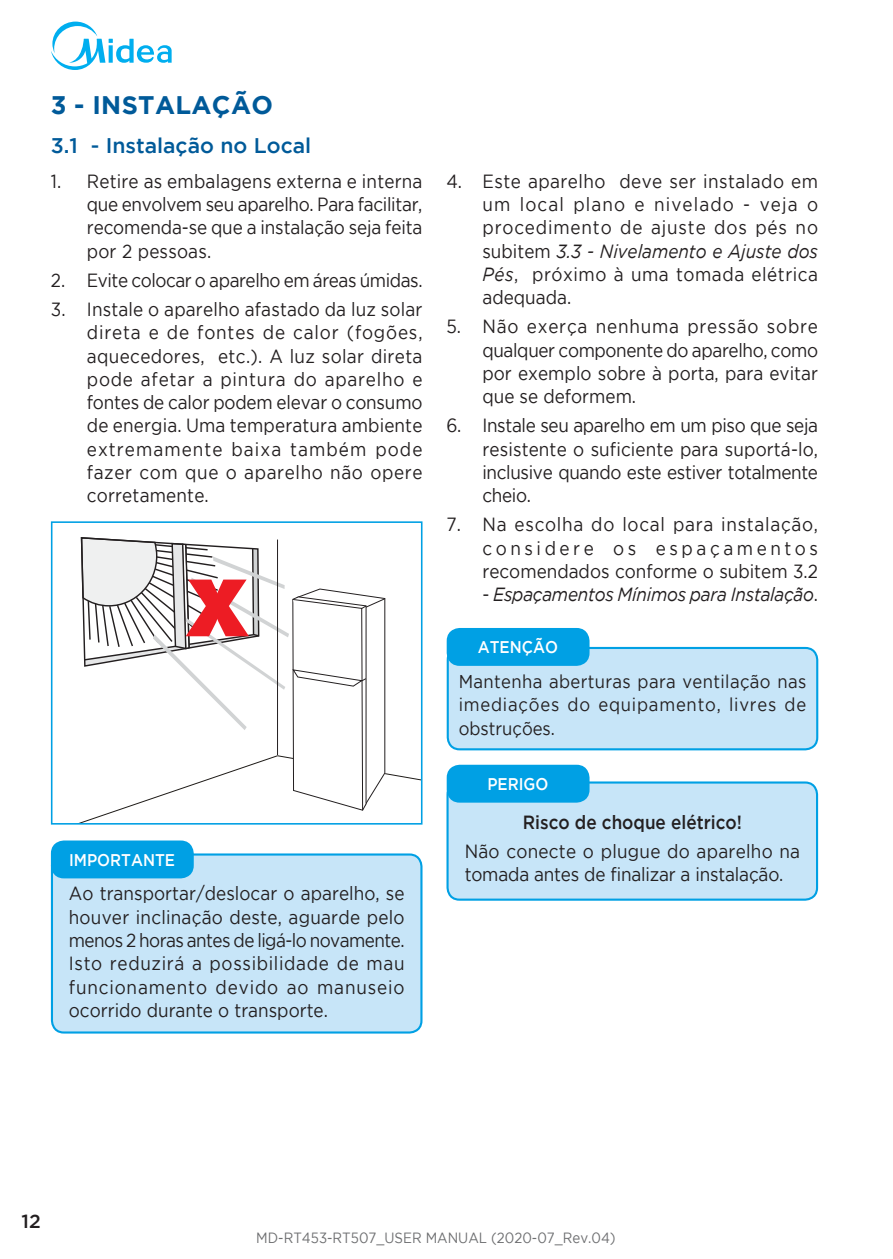
<style>
.page{position:relative;width:893px;height:1259px;background:#fff}
.page>*{position:absolute;margin:0;border:0;box-sizing:border-box;transform-origin:0 0}
.t1{font:700 25.5px "Gotham";letter-spacing:.015em;color:#005a99}
.t2{font:500 21px "Gotham";color:#005a99}
.t3{font:18.9px/23.4px "Gotham";color:#231f20;text-align:justify;scale:.9 1}
.t4{font:18.9px "Gotham";letter-spacing:-.025em;color:#231f20;scale:.9 1}
.t5{font:italic 18.9px "Gotham";letter-spacing:-.015em;color:#231f20;scale:.9 1}
.t6{font:500 18.9px "Gotham";color:#231f20;scale:.9 1}
.t7{font:500 18.9px "Gotham";color:#231f20}
.t8{font:18.6px/23.4px "Gotham";letter-spacing:.05em;color:#231f20;text-align:justify;scale:.9 1}
.t9{font:500 16.8px "Gotham";color:#fff;scale:.9 1}
.t10{font:14.7px "Gotham";color:#6d6e70;scale:.9 1}
.s1{font-style:italic}
.s2{font-style:normal}
</style>
<div class="page">
<svg style="left:51px;top:22px;width:121px;height:48px"></svg>
<div style="left:52px;top:854px;width:369px;height:178px;background:#c7e5f8;border-radius:12px"></div>
<div style="left:51px;top:853px;width:371px;height:180px;border:2px solid #00a0e4;border-radius:12px"></div>
<div style="left:448px;top:782px;width:369px;height:117px;background:#c7e5f8;border-radius:12px"></div>
<div style="left:446px;top:781px;width:372px;height:119px;border:2px solid #00a0e4;border-radius:12px"></div>
<div style="left:448px;top:766px;width:140px;height:35px;background:#00a0e4;border-radius:12px"></div>
<div style="left:447px;top:764px;width:142px;height:38px;border:2px solid #00a0e4;border-radius:12px"></div>
<div style="left:52px;top:841px;width:141px;height:36px;background:#00a0e4;border-radius:12px"></div>
<div style="left:51px;top:840px;width:143px;height:38px;border:2px solid #00a0e4;border-radius:12px"></div>
<div style="left:448px;top:648px;width:369px;height:101px;background:#c7e5f8;border-radius:12px"></div>
<div style="left:447px;top:647px;width:371px;height:103px;border:2px solid #00a0e4;border-radius:12px"></div>
<div style="left:448px;top:629px;width:140px;height:36px;background:#00a0e4;border-radius:12px"></div>
<div style="left:447px;top:628px;width:142px;height:38px;border:2px solid #00a0e4;border-radius:12px"></div>
<svg style="left:65px;top:536px;width:357px;height:288px"></svg>
<h1 class="t1" style="left:51px;top:96px;width:224px">3 - INSTALAÇÃO</h1>
<p class="t2" style="left:51px;top:138px;width:262px">3.1 - Instalação no Local</p>
<p class="t3" style="left:87px;top:171px;width:374px;text-indent:-36px">1. Retire as embalagens externa e interna que envolvem seu aparelho. Para facilitar, recomenda-se que a instalação seja feita por 2 pessoas.</p>
<p class="t4" style="left:51px;top:273px;width:414px">2. Evite colocar o aparelho em áreas úmidas.</p>
<p class="t3" style="left:87px;top:299px;width:374px;text-indent:-36px">3. Instale o aparelho afastado da luz solar direta e de fontes de calor (fogões, aquecedores, etc.). A luz solar direta pode afetar a pintura do aparelho e fontes de calor podem elevar o consumo de energia. Uma temperatura ambiente extremamente baixa também pode fazer com que o aparelho não opere corretamente.</p>
<p class="t9" style="left:69px;top:853px;width:119px">IMPORTANTE</p>
<p class="t3" style="left:69px;top:883px;width:374px">Ao transportar/deslocar o aparelho, se houver inclinação deste, aguarde pelo menos 2 horas antes de ligá-lo novamente.<br>Isto reduzirá a possibilidade de mau funcionamento devido ao manuseio ocorrido durante o transporte.</p>
<p class="t3" style="left:482px;top:171px;width:374px;text-indent:-36px">4. Este aparelho deve ser instalado em um local plano e nivelado - veja o procedimento de ajuste dos pés no subitem <span class="s1">3.3 - Nivelamento e Ajuste dos Pés</span>, próximo à uma tomada elétrica adequada.</p>
<p class="t3" style="left:482px;top:316px;width:374px;text-indent:-36px">5. Não exerça nenhuma pressão sobre qualquer componente do aparelho, como por exemplo sobre à porta, para evitar que se deformem.</p>
<p class="t3" style="left:482px;top:415px;width:374px;text-indent:-36px">6. Instale seu aparelho em um piso que seja resistente o suficiente para suportá-lo, inclusive quando este estiver totalmente cheio.</p>
<p class="t3" style="left:482px;top:514px;width:374px;text-indent:-36px">7. Na escolha do local para instalação, considere os espaçamentos recomendados conforme o subitem 3.2</p>
<p class="t5" style="left:482px;top:587px;width:374px"><span class="s2">-</span> Espaçamentos Mínimos para Instalação<span class="s2">.</span></p>
<p class="t9" style="left:478px;top:640px;width:91px">ATENÇÃO</p>
<p class="t8" style="left:459px;top:671px;width:388px">Mantenha aberturas para ventilação nas imediações do equipamento, livres de obstruções.</p>
<p class="t9" style="left:487px;top:777px;width:69px">PERIGO</p>
<p class="t6" style="left:523px;top:814px;width:245px">Risco de choque elétrico!</p>
<p class="t3" style="left:465px;top:840px;width:374px">Não conecte o plugue do aparelho na tomada antes de finalizar a instalação.</p>
<p class="t7" style="left:22px;top:1214px;width:21px">12</p>
<p class="t10" style="left:256px;top:1232px;width:401px">MD-RT453-RT507_USER MANUAL (2020-07_Rev.04)</p>
</div>
